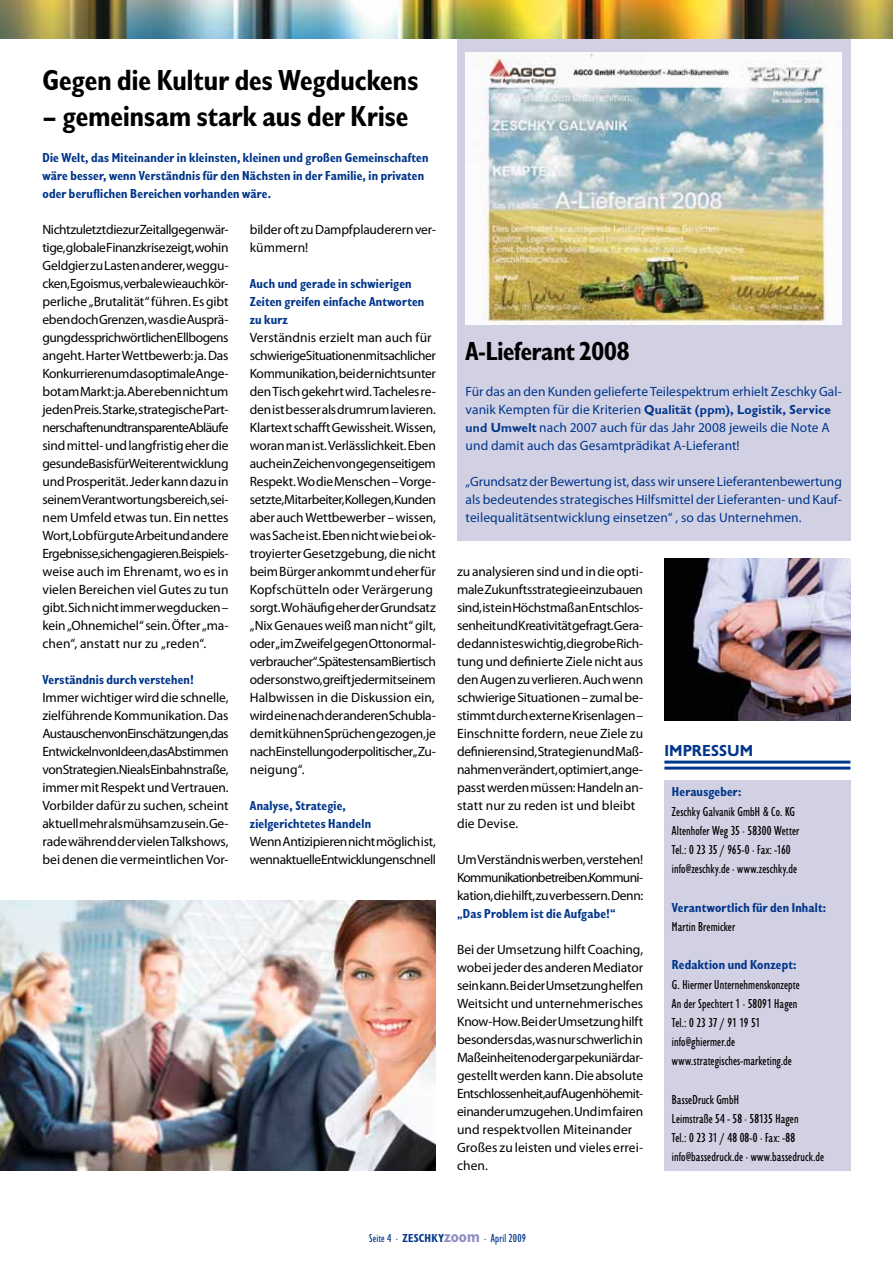
<style>
.page{position:relative;width:893px;height:1263px;background:#fff}
.page>*{position:absolute;margin:0;border:0;box-sizing:border-box;transform-origin:0 0}
.t1{font:700 condensed 30px "Chantilly";letter-spacing:.005em;color:#000}
.t2{font:700 condensed 27px "Chantilly";letter-spacing:-.01em;color:#000}
.t3{font:700 16.5px "Chantilly";color:#00368b}
.t4{font:13.5px/18px "Myriad Pro";letter-spacing:-.02em;color:#000}
.t5{font:700 condensed 13.5px/18px "Chantilly";letter-spacing:.015em;color:#00368b}
.t6{font:condensed 13.5px/19.2px "Chantilly";letter-spacing:.01em;color:#000}
.t7{font:13.5px/18px "Myriad Pro";color:#00368b}
.t8{font:700 13.5px "Chantilly";letter-spacing:.015em;color:#00368b}
.t9{font:condensed 12px "Chantilly";letter-spacing:.015em;color:#00368b}
.s1{font-family:"Myriad Pro";font-weight:400}
.s2{font-family:"Chantilly";font-weight:700}
.s3{font-weight:700}
.s4{font-weight:700;font-size:17.25px;color:#8d8ec2}
</style>
<div class="page">
<div style="left:457px;top:39px;width:393px;height:447px;background:#d2d1e4"></div>
<img style="left:0;top:0;width:893px;height:39px">
<div style="left:664px;top:780px;width:186px;height:390px;background:#d2d1e4"></div>
<hr style="left:664px;top:761px;width:186px;height:2px;background:#00368b">
<hr style="left:664px;top:767px;width:186px;height:3px;background:#00368b">
<img style="left:466px;top:53px;width:376px;height:271px">
<div style="left:457px;top:378px;width:393px;height:162px;background:#d2d1e4"></div>
<img style="left:0;top:900px;width:436px;height:270px">
<img style="left:664px;top:558px;width:186px;height:162px">
<h1 class="t1" style="left:43px;top:63px;width:377px">Gegen die Kultur des Wegduckens</h1>
<h1 class="t1" style="left:43px;top:99px;width:367px">– gemeinsam stark aus der Krise</h1>
<p class="t5" style="left:43px;top:149px;width:388px">Die Welt, das Miteinander in kleinsten, kleinen und großen Gemeinschaften wäre besser, wenn Verständnis für den Nächsten in der Familie, in privaten oder beruflichen Bereichen vorhanden wäre.</p>
<p class="t4" style="left:43px;top:220px;width:188px;text-align:justify">Nicht zuletzt die zur Zeit allgegenwär&shy;tige, globale Finanzkrise zeigt, wohin Geldgier zu Lasten anderer, weggu&shy;cken, Egoismus, verbale wie auch kör&shy;perliche „Brutalität“ führen. Es gibt eben doch Grenzen, was die Ausprä&shy;gung des sprichwörtlichen Ellbogens angeht. Harter Wettbewerb: ja. Das Konkurrieren um das optimale Ange&shy;bot am Markt: ja. Aber eben nicht um jeden Preis. Starke, strategische Part&shy;nerschaften und transparente Abläufe sind mittel- und langfristig eher die gesunde Basis für Weiterentwicklung und Prosperität. Jeder kann dazu in seinem Verantwortungsbereich, sei&shy;nem Umfeld etwas tun. Ein nettes Wort, Lob für gute Arbeit und andere Ergebnisse, sich engagieren. Beispiels&shy;weise auch im Ehrenamt, wo es in vielen Bereichen viel Gutes zu tun gibt. Sich nicht immer wegducken – kein „Ohnemichel“ sein. Öfter „ma&shy;chen“, anstatt nur zu „reden“.</p>
<p class="t5" style="left:43px;top:671px;width:153px">Verständnis durch verstehen!</p>
<p class="t4" style="left:43px;top:688px;width:188px;text-align:justify">Immer wichtiger wird die schnelle, zielführende Kommunikation. Das Austauschen von Einschätzungen, das Entwickeln von Ideen, das Abstimmen von Strategien. Nie als Einbahnstraße, immer mit Respekt und Vertrauen.<br>Vorbilder dafür zu suchen, scheint aktuell mehr als mühsam zu sein. Ge&shy;rade während der vielen Talkshows, bei denen die vermeintlichen Vor-</p>
<p class="t4" style="left:250px;top:220px;width:188px">bilder oft zu Dampfplauderern ver&shy;kümmern!</p>
<p class="t5" style="left:250px;top:274px;width:176px">Auch und gerade in schwierigen<br>Zeiten greifen einfache Antworten zu kurz</p>
<p class="t4" style="left:250px;top:328px;width:188px">Verständnis erzielt man auch für schwierige Situationen mit sachlicher Kommunikation, bei der nichts unter den Tisch gekehrt wird. Tacheles re&shy;den ist besser als drumrum lavieren.<br>Klartext schafft Gewissheit. Wissen, woran man ist. Verlässlichkeit. Eben auch ein Zeichen von gegenseitigem Respekt. Wo die Menschen – Vorge&shy;setzte, Mitarbeiter, Kollegen, Kunden aber auch Wettbewerber – wissen, was Sache ist. Eben nicht wie bei ok&shy;troyierter Gesetzgebung, die nicht beim Bürger ankommt und eher für Kopfschütteln oder Verärgerung sorgt. Wo häufig eher der Grundsatz „Nix Genaues weiß man nicht“ gilt, oder „im Zweifel gegen Ottonormal&shy;verbraucher“. Spätestens am Biertisch oder sonst wo, greift jeder mit seinem Halbwissen in die Diskussion ein, wird eine nach der anderen Schubla&shy;de mit kühnen Sprüchen gezogen, je nach Einstellung oder politischer „Zu&shy;neigung“.</p>
<p class="t5" style="left:250px;top:796px;width:123px">Analyse, Strategie, zielgerichtetes Handeln</p>
<p class="t4" style="left:250px;top:832px;width:188px">Wenn Antizipieren nicht möglich ist, wenn aktuelle Entwicklungen schnell</p>
<h2 class="t2" style="left:466px;top:336px;width:166px">A-Lieferant 2008</h2>
<p class="t7" style="left:466px;top:382px;width:378px">Für das an den Kunden gelieferte Teilespektrum erhielt Zeschky Gal-</p>
<p class="t8" style="left:466px;top:402px;width:367px"><span class="s1">vanik Kempten für die Kriterien</span> Qualität (ppm), Logistik, Service</p>
<p class="t7" style="left:466px;top:418px;width:366px"><span class="s2">und Umwelt</span> nach 2007 auch für das Jahr 2008 jeweils die Note A und damit auch das Gesamtprädikat A-Lieferant!</p>
<p class="t7" style="left:466px;top:472px;width:378px;text-align:justify">„Grundsatz der Bewertung ist, dass wir unsere Lieferantenbewertung als bedeutendes strategisches Hilfsmittel der Lieferanten- und Kauf&shy;teilequalitätsentwicklung einsetzen“ , so das Unternehmen.</p>
<p class="t4" style="left:457px;top:562px;width:188px">zu analysieren sind und in die opti&shy;male Zukunftsstrategie einzubauen sind, ist ein Höchstmaß an Entschlos&shy;senheit und Kreativität gefragt. Gera&shy;de dann ist es wichtig, die grobe Rich&shy;tung und definierte Ziele nicht aus den Augen zu verlieren. Auch wenn schwierige Situationen – zumal be&shy;stimmt durch externe Krisenlagen – Einschnitte fordern, neue Ziele zu definieren sind, Strategien und Maß&shy;nahmen verändert, optimiert, ange&shy;passt werden müssen: Handeln an&shy;statt nur zu reden ist und bleibt die Devise.</p>
<p class="t4" style="left:457px;top:850px;width:188px;text-align:justify">Um Verständnis werben, verstehen!<br>Kommunikation betreiben. Kommuni&shy;kation, die hilft, zu verbessern. Denn:</p>
<p class="t5" style="left:457px;top:904px;width:160px">„Das Problem ist die Aufgabe!“</p>
<p class="t4" style="left:457px;top:940px;width:188px">Bei der Umsetzung hilft Coaching, wobei jeder des anderen Mediator sein kann. Bei der Umsetzung helfen<br>Weitsicht und unternehmerisches<br>Know-How. Bei der Umsetzung hilft besonders das, was nur schwerlich in<br>Maßeinheiten oder gar pekuniär dar&shy;gestellt werden kann. Die absolute<br>Entschlossenheit, auf Augenhöhe mit&shy;einander umzugehen. Und im fairen und respektvollen Miteinander<br>Großes zu leisten und vieles errei&shy;chen.</p>
<p class="t3" style="left:664px;top:741px;width:90px">IMPRESSUM</p>
<p class="t5" style="left:672px;top:783px;width:71px">Herausgeber:</p>
<p class="t6" style="left:672px;top:802px;width:129px">Zeschky Galvanik GmbH &amp; Co. KG<br>Altenhofer Weg 35 · 58300 Wetter<br>Tel.: 0 23 35 / 965-0 · Fax: -160 info@zeschky.de · www.zeschky.de</p>
<p class="t5" style="left:672px;top:898px;width:156px">Verantwortlich für den Inhalt:</p>
<p class="t6" style="left:672px;top:917px;width:65px">Martin Bremicker</p>
<p class="t5" style="left:672px;top:956px;width:126px">Redaktion und Konzept:</p>
<p class="t6" style="left:672px;top:975px;width:129px">G. Hiermer Unternehmenskonzepte<br>An der Spechtert 1 ∙ 58091 Hagen<br>Tel.: 0 23 37 / 91 19 51 info@ghiermer.de www.strategisches-marketing.de</p>
<p class="t6" style="left:672px;top:1090px;width:154px">BasseDruck GmbH<br>Leimstraße 54 - 58 · 58135 Hagen<br>Tel.: 0 23 31 / 48 08-0 · Fax: -88 info@bassedruck.de · www.bassedruck.de</p>
<p class="t9" style="left:369px;top:1232px;width:158px">Seite 4 · <span class="s3">ZESCHKY</span><span class="s4">zoom</span> · April 2009</p>
</div>
